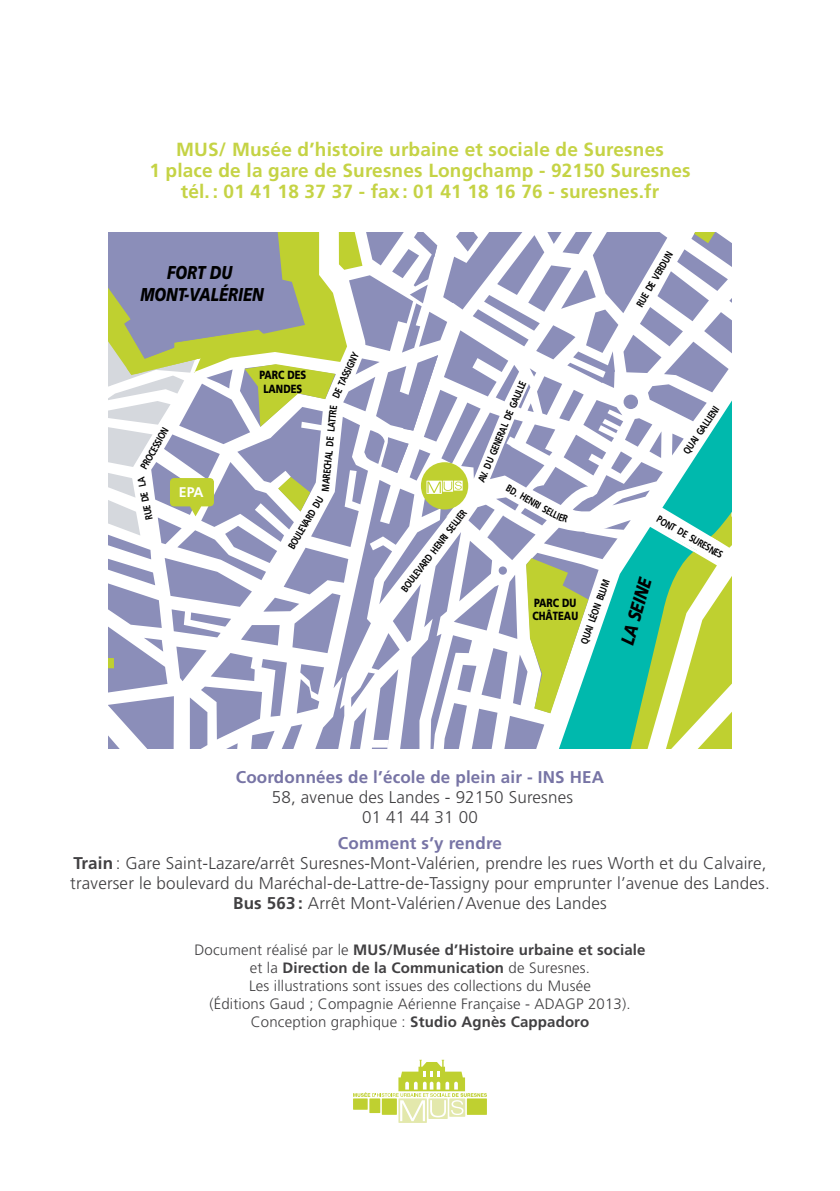
<style>
.page{position:relative;width:840px;height:1191px;background:#fff}
.page>*{position:absolute;margin:0;border:0;box-sizing:border-box;transform-origin:0 0}
.t1{font:700 19px/21px "Frutiger";letter-spacing:.01em;color:#c5d345;text-align:center}
.t2{font:italic 900 18.6px/22.4px "Frutiger";color:#000;text-align:center;scale:.8 1}
.t3{font:300 17px/20px "Frutiger";letter-spacing:.01em;color:#414042;text-align:center}
.t4{font:700 17px "Frutiger";letter-spacing:.01em;color:#7774a5}
.t5{font:300 15px/18px "Frutiger";letter-spacing:.01em;color:#414042;text-align:center}
.t6{font:700 14px "Frutiger";color:#fff}
.t7{font:900 11.8px/13.6px "Frutiger";color:#000;scale:.8 1}
.t8{font:700 10.2px "Frutiger";color:#000;scale:.8 1}
.s1{font-weight:700;color:#7774a5}
.s2{font-weight:700}
</style>
<div class="page">
<svg style="left:398px;top:1098px;width:28px;height:25px"></svg>
<svg style="left:353px;top:1059px;width:133px;height:62px"></svg>
<svg style="left:108px;top:232px;width:623px;height:516px"></svg>
<p class="t1" style="left:149px;top:139px;width:542px">MUS/ Musée d’histoire urbaine et sociale de Suresnes<br>1 place de la gare de Suresnes Longchamp - 92150 Suresnes tél. : 01 41 18 37 37 - fax : 01 41 18 16 76 - suresnes.fr</p>
<p class="t2" style="left:140px;top:261px;width:155px">FORT DU<br>MONT-VALÉRIEN</p>
<p class="t8" style="left:633px;top:303px;width:80px;rotate:-60deg">RUE DE VERDUN</p>
<p class="t8" style="left:138px;top:465px;width:59px;rotate:-60deg">PROCESSION</p>
<p class="t8" style="left:143px;top:521px;width:56px;rotate:-101deg">RUE DE LA</p>
<p class="t6" style="left:179px;top:484px;width:26px">EPA</p>
<p class="t8" style="left:329px;top:395px;width:63px;rotate:-65deg">DE TASSIGNY</p>
<p class="t7" style="left:259px;top:368px;width:60px;text-align:center">PARC DES<br>LANDES</p>
<p class="t8" style="left:475px;top:479px;width:138px;rotate:-67deg">AV. DU GENERAL DE GAULLE</p>
<p class="t8" style="left:319px;top:491px;width:110px;rotate:-84deg">MARECHAL DE LATTRE</p>
<p class="t8" style="left:285px;top:545px;width:76px;rotate:-59deg">BOULEVARD DU</p>
<p class="t8" style="left:509px;top:482px;width:69px;rotate:30deg">BD. HENRI SEL</p>
<p class="t8" style="left:398px;top:587px;width:127px;rotate:-53deg">BOULEVARD HENRI SELLIER</p>
<p class="t8" style="left:577px;top:641px;width:86px;rotate:-70deg">QUAI LÉON BLUM</p>
<p class="t7" style="left:532px;top:596px;width:59px">PARC DU<br>CHÂTEAU</p>
<p class="t8" style="left:680px;top:449px;width:71px;rotate:-55deg">QUAI GALLIENI</p>
<p class="t8" style="left:660px;top:513px;width:94px;rotate:30deg">PONT DE SURESNES</p>
<p class="t2" style="left:615px;top:641px;width:87px;rotate:-74deg">LA SEINE</p>
<p class="t4" style="left:236px;top:767px;width:370px">Coordonnées de l’école de plein air - INS HEA</p>
<p class="t3" style="left:272px;top:787px;width:302px">58, avenue des Landes - 92150 Suresnes<br>01 41 44 31 00</p>
<p class="t3" style="left:70px;top:833px;width:700px"><span class="s1">Comment s’y rendre<br></span><span class="s2">Train</span>: Gare Saint-Lazare/arrêt Suresnes-Mont-Valérien, prendre les rues Worth et du Calvaire, traverser le boulevard du Maréchal-de-Lattre-de-Tassigny pour emprunter l’avenue des Landes.<br><span class="s2">Bus 563 :</span> Arrêt Mont-Valérien /Avenue des Landes</p>
<p class="t5" style="left:194px;top:941px;width:452px">Document réalisé par le <span class="s2">MUS/Musée d’Histoire urbaine et sociale </span>et la <span class="s2">Direction de la Communication</span> de Suresnes.<br>Les illustrations sont issues des collections du Musée<br>(éditions Gaud ; Compagnie Aérienne Française - ADAGP 2013).<br>Conception graphique : <span class="s2">Studio Agnès Cappadoro</span></p>
</div>
